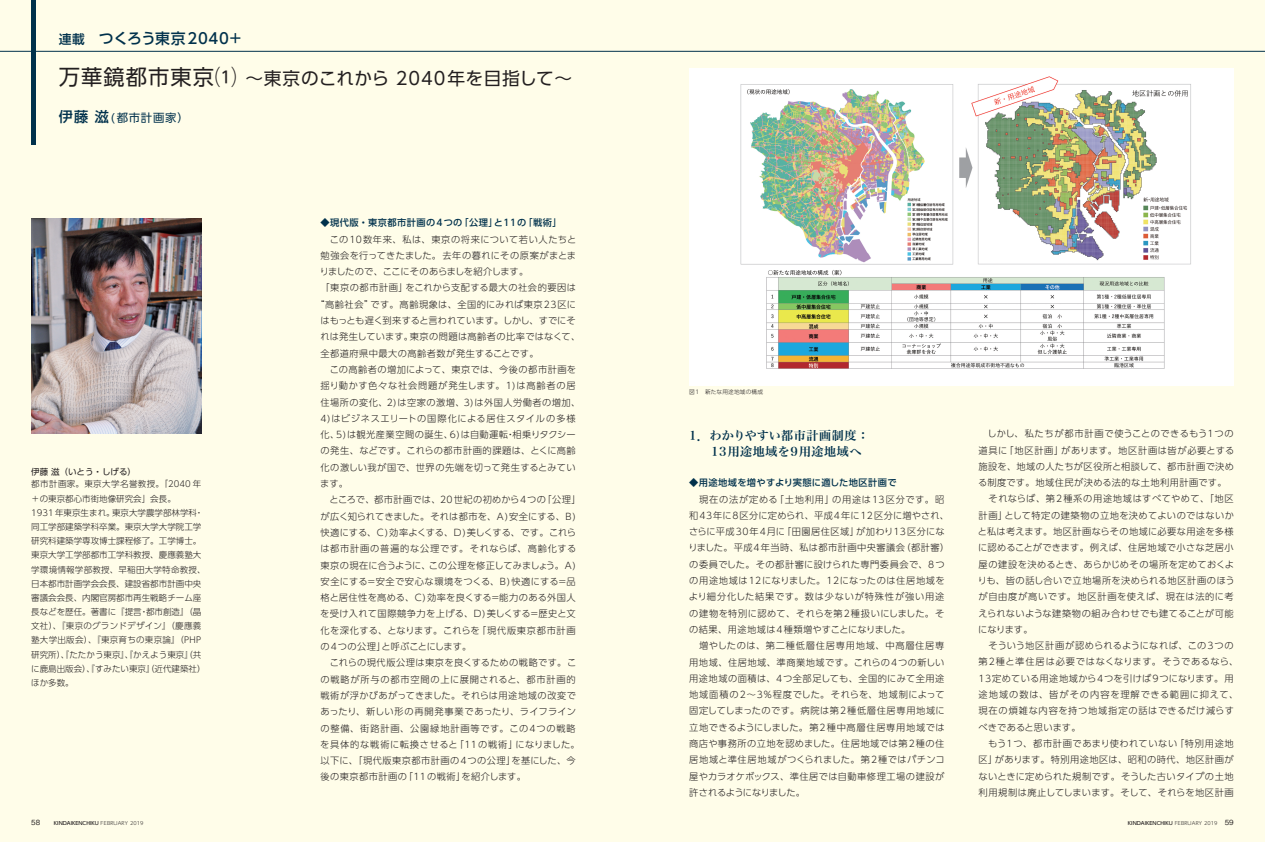
<style>
.page{position:relative;width:1265px;height:842px;background:#fff}
.page>*{position:absolute;margin:0;border:0;box-sizing:border-box;transform-origin:0 0}
.t1{font:17.7px "UD Shin Go Pro";letter-spacing:.025em;color:#231f20}
.t2{font:500 14.9px "UD Shin Go Pro";letter-spacing:.05em;color:#00314c}
.t3{font:12px/16.3px "Hira Min Pro W6";letter-spacing:.05em;color:#00314c}
.t4{font:11.3px "UD Shin Go Pro";letter-spacing:.07em;color:#00314c}
.t5{font:300 9.2px/16.3px "UD Shin Go Pro";letter-spacing:.05em;color:#231f20}
.t6{font:300 9.2px "UD Shin Go Pro";letter-spacing:.03em;color:#231f20}
.t7{font:300 9.2px "UD Shin Go Pro";color:#231f20}
.t8{font:300 9.2px "UD Shin Go Pro";letter-spacing:.08em;color:#231f20}
.t9{font:500 9.2px "UD Shin Go Pro";letter-spacing:.05em;color:#00314c}
.t10{font:300 9.2px "UD Shin Go Pro";letter-spacing:-.005em;color:#231f20}
.t11{font:300 9.2px "UD Shin Go Pro";letter-spacing:.015em;color:#231f20}
.t12{font:300 9.2px "UD Shin Go Pro";letter-spacing:.07em;color:#231f20}
.t13{font:300 9.2px "UD Shin Go Pro";letter-spacing:.02em;color:#231f20}
.t14{font:300 9.2px "UD Shin Go Pro";letter-spacing:.085em;color:#231f20}
.t15{font:300 9.2px "UD Shin Go Pro";letter-spacing:.09em;color:#231f20}
.t16{font:300 9.2px "UD Shin Go Pro";letter-spacing:-.035em;color:#231f20}
.t17{font:300 8.5px/14.2px "UD Shin Go Pro";color:#231f20}
.t18{font:8.5px "UD Shin Go Pro";color:#231f20}
.t19{font:500 7.1px "Gothic BBB Pro";color:#231f20}
.t20{font:300 5.7px "UD Shin Go Pro";letter-spacing:.03em;color:#231f20}
.t21{font:500 5px "UD Shin Go Pro";color:#231f20}
.s1{font-size:12.8px}
.s2{font-size:21.3px}
.s3{font-weight:500;font-size:14.2px}
.s4{font-weight:300}
.s5{font-family:"Gothic BBB Pro";font-size:7.1px}
</style>
<div class="page">
<div style="left:0;top:0;width:1264px;height:842px;background:#fffde9"></div>
<hr style="left:0;top:51px;width:1264px;height:1px;background:#00314c">
<div style="left:689px;top:68px;width:544px;height:318px;background:#fff"></div>
<img style="left:31px;top:218px;width:170px;height:215px">
<hr style="left:31px;top:31px;width:4px;height:114px;background:#00314c">
<hr style="left:31px;top:0;width:4px;height:133px;background:#00314c">
<img style="left:740px;top:76px;width:451px;height:293px">
<h2 class="t2" style="left:59px;top:27px;width:184px"><span class="s1">連載　</span>つくろう東京2040+</h2>
<h1 class="t1" style="left:59px;top:64px;width:515px"><span class="s2">万華鏡都市東京⑴</span> 〜東京のこれから 2040年を目指して〜</h1>
<p class="t4" style="left:59px;top:108px;width:131px"><span class="s3">伊藤 滋</span>(都市計画家）</p>
<p class="t18" style="left:31px;top:465px;width:106px">伊藤 滋（いとう・しげる）</p>
<p class="t17" style="left:31px;top:477px;width:176px">都市計画家。東京大学名誉教授。「2040 年＋の東京都心市街地像研究会」会長。<br>1931 年東京生まれ。東京大学農学部林学科・同工学部建築学科卒業。東京大学大学院工学研究科建築学専攻博士課程修了。工学博士。東京大学工学部都市工学科教授、慶應義塾大学環境情報学部教授、早稲田大学特命教授、日本都市計画学会会長、建設省都市計画中央審議会会長、内閣官房都市再生戦略チーム座長などを歴任。著書に『提言・都市創造』（晶文社）、『東京のグランドデザイン』（慶應義塾大学出版会）、『東京育ちの東京論』（PHP研究所）、『たたかう東京』、『かえよう東京』（共に鹿島出版会）、『すみたい東京』（近代建築社）ほか多数。</p>
<p class="t9" style="left:320px;top:215px;width:242px">◆現代版・東京都市計画の4つの「公理」と11の「戦術」</p>
<p class="t5" style="left:320px;top:231px;width:257px">　この10数年来、私は、東京の将来について若い人たちと</p>
<p class="t5" style="left:320px;top:247px;width:257px">勉強会を行ってきたました。去年の暮れにその原案がまとま</p>
<p class="t16" style="left:319px;top:264px;width:210px">りましたので、ここにそのあらましを紹介します。</p>
<p class="t5" style="left:320px;top:279px;width:257px">「東京の都市計画」をこれから支配する最大の社会的要因は</p>
<p class="t5" style="left:315px;top:296px;width:262px">“高齢社会”です。高齢現象は、全国的にみれば東京23区に</p>
<p class="t7" style="left:320px;top:313px;width:257px">はもっとも遅く到来すると言われています。しかし、すでにそ</p>
<p class="t6" style="left:320px;top:329px;width:261px">れは発生しています。東京の問題は高齢者の比率ではなくて、</p>
<p class="t5" style="left:320px;top:345px;width:219px">全都道府県中最大の高齢者数が発生することです。</p>
<p class="t5" style="left:320px;top:361px;width:257px">　この高齢者の増加によって、東京では、今後の都市計画を</p>
<p class="t8" style="left:320px;top:378px;width:257px">揺り動かす色々な社会問題が発生します。1)は高齢者の居</p>
<p class="t5" style="left:320px;top:393px;width:261px">住場所の変化、2)は空家の激増、3)は外国人労働者の増加、</p>
<p class="t12" style="left:320px;top:411px;width:257px">4)はビジネスエリートの国際化による居住スタイルの多様</p>
<p class="t5" style="left:320px;top:426px;width:257px">化、5)は観光産業空間の誕生、6)は自動運転・相乗りタクシー</p>
<p class="t5" style="left:320px;top:442px;width:257px">の発生、などです。これらの都市計画的課題は、とくに高齢</p>
<p class="t5" style="left:320px;top:459px;width:257px">化の激しい我が国で、世界の先端を切って発生するとみてい</p>
<p class="t5" style="left:320px;top:475px;width:29px">ます。</p>
<p class="t5" style="left:320px;top:491px;width:262px">　ところで、都市計画では、20世紀の初めから4つの「公理」</p>
<p class="t7" style="left:320px;top:509px;width:257px">が広く知られてきました。それは都市を、A)安全にする、B)</p>
<p class="t10" style="left:320px;top:525px;width:257px">快適にする、C)効率よくする、D)美しくする、です。これら</p>
<p class="t8" style="left:320px;top:541px;width:257px">は都市計画の普遍的な公理です。それならば、高齢化する</p>
<p class="t11" style="left:320px;top:557px;width:257px">東京の現在に合うように、この公理を修正してみましょう。A)</p>
<p class="t5" style="left:320px;top:573px;width:257px">安全にする＝安全で安心な環境をつくる、B)快適にする＝品</p>
<p class="t6" style="left:320px;top:590px;width:257px">格と居住性を高める、C)効率を良くする＝能力のある外国人</p>
<p class="t6" style="left:320px;top:606px;width:257px">を受け入れて国際競争力を上げる、D)美しくする＝歴史と文</p>
<p class="t5" style="left:320px;top:622px;width:257px">化を深化する、となります。これらを「現代版東京都市計画</p>
<p class="t7" style="left:320px;top:639px;width:152px">の4つの公理」と呼ぶことにします。</p>
<p class="t5" style="left:320px;top:654px;width:257px">　これらの現代版公理は東京を良くするための戦略です。こ</p>
<p class="t14" style="left:320px;top:672px;width:257px">の戦略が所与の都市空間の上に展開されると、都市計画的</p>
<p class="t5" style="left:320px;top:687px;width:257px">戦術が浮かびあがってきました。それらは用途地域の改変で</p>
<p class="t13" style="left:320px;top:704px;width:257px">あったり、新しい形の再開発事業であったり、ライフライン</p>
<p class="t15" style="left:320px;top:720px;width:257px">の整備、街路計画、公園緑地計画等です。この4つの戦略</p>
<p class="t5" style="left:320px;top:736px;width:261px">を具体的な戦術に転換させると「11の戦術」になりました。</p>
<p class="t5" style="left:320px;top:752px;width:257px">以下に、「現代版東京都市計画の4つの公理」を基にした、今</p>
<p class="t5" style="left:320px;top:768px;width:207px">後の東京都市計画の「11の戦術」を紹介します。</p>
<p class="t20" style="left:689px;top:387px;width:75px">図1　新たな用途地域の構成</p>
<h3 class="t3" style="left:689px;top:426px;width:181px">1．わかりやすい都市計画制度：　 13用途地域を9用途地域へ</h3>
<p class="t9" style="left:689px;top:475px;width:209px">◆用途地域を増やすより実態に適した地区計画で</p>
<p class="t5" style="left:688px;top:490px;width:262px">　現在の法が定める「土地利用」の用途は13区分です。昭和43年に8区分に定められ、平成4年に12区分に増やされ、さらに平成30年4月に「田園居住区域」が加わり13区分になりました。平成4年当時、私は都市計画中央審議会（都計審）の委員でした。その都計審に設けられた専門委員会で、8つの用途地域は12になりました。12になったのは住居地域をより細分化した結果です。数は少ないが特殊性が強い用途の建物を特別に認めて、それらを第2種扱いにしました。その結果、用途地域は4種類増やすことになりました。<br>　増やしたのは、第二種低層住居専用地域、中高層住居専用地域、住居地域、準商業地域です。これらの4つの新しい用途地域の面積は、4つ全部足しても、全国的にみて全用途地域面積の2〜3％程度でした。それらを、地域制によって固定してしまったのです。病院は第2種低層住居専用地域に立地できるようにしました。第2種中高層住居専用地域では商店や事務所の立地を認めました。住居地域では第2種の住居地域と準住居地域がつくられました。第2種ではパチンコ屋やカラオケボックス、準住居では自動車修理工場の建設が許されるようになりました。</p>
<p class="t5" style="left:977px;top:425px;width:262px">　しかし、私たちが都市計画で使うことのできるもう1つの道具に「地区計画」があります。地区計画は皆が必要とする施設を、地域の人たちが区役所と相談して、都市計画で決める制度です。地域住民が決める法的な土地利用計画です。<br>　それならば、第2種系の用途地域はすべてやめて、「地区計画」として特定の建築物の立地を決めてよいのではないかと私は考えます。地区計画ならその地域に必要な用途を多様に認めることができます。例えば、住居地域で小さな芝居小屋の建設を決めるとき、あらかじめその場所を定めておくよりも、皆の話し合いで立地場所を決められる地区計画のほうが自由度が高いです。地区計画を使えば、現在は法的に考えられないような建築物の組み合わせでも建てることが可能になります。<br>　そういう地区計画が認められるようになれば、この3つの第2種と準住居は必要ではなくなります。そうであるなら、<br>13定めている用途地域から4つを引けば9つになります。用途地域の数は、皆がその内容を理解できる範囲に抑えて、現在の煩雑な内容を持つ地域指定の話はできるだけ減らすべきであると思います。<br>　もう1つ、都市計画であまり使われていない「特別用途地区」があります。特別用途地区は、昭和の時代、地区計画がないときに定められた規制です。そうした古いタイプの土地利用規制は廃止してしまいます。そして、それらを地区計画</p>
<p class="t19" style="left:31px;top:817px;width:10px">58</p>
<p class="t21" style="left:54px;top:819px;width:91px">KINDAIKENCHIKU <span class="s4">FEBRUARY 2019</span></p>
<p class="t21" style="left:1127px;top:819px;width:107px">KINDAIKENCHIKU <span class="s4">FEBRUARY 2019</span> <span class="s5">59</span></p>
</div>
